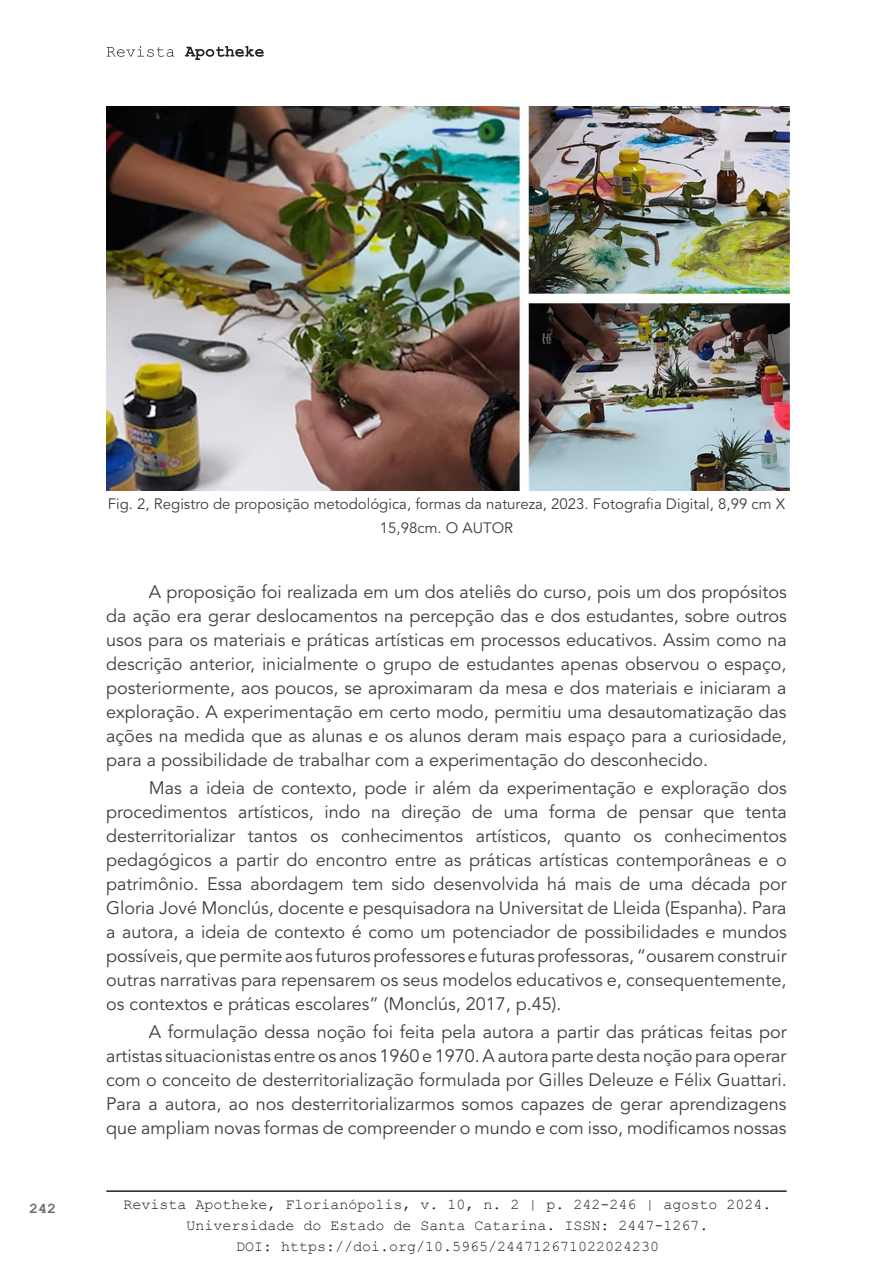
<style>
.page{position:relative;width:893px;height:1263px;background:#fff}
.page>*{position:absolute;margin:0;border:0;box-sizing:border-box;transform-origin:0 0}
.Corpo_Texto{font:18px/24px "Avenir LT Std";color:#3e3e3f;text-align:justify}
.t1{font:15px/21px "Courier New";color:#231f20;text-align:center}
.Legenda_Foto{font:15px/24px "Avenir LT Std";color:#3e3e3f;text-align:center}
.t2{font:700 15px "Courier New";color:#6b6b6e}
</style>
<div class="page">
<svg style="left:107px;top:46px;width:67px;height:11px"></svg>
<svg style="left:185px;top:46px;width:79px;height:14px"></svg>
<hr style="left:106px;top:1190px;width:681px;height:2px;background:#231f20">
<img style="left:106px;top:106px;width:683px;height:384px">
<p class="Legenda_Foto" style="left:108px;top:492px;width:679px">Fig. 2, Registro de proposição metodológica, formas da natureza, 2023. Fotografia Digital, 8,99 cm X<br>15,98cm. O AUTOR</p>
<p class="Corpo_Texto" style="left:106px;top:580px;width:682px;text-indent:43px">A proposição foi realizada em um dos ateliês do curso, pois um dos propósitos da ação era gerar deslocamentos na percepção das e dos estudantes, sobre outros usos para os materiais e práticas artísticas em processos educativos. Assim como na descrição anterior, inicialmente o grupo de estudantes apenas observou o espaço, posteriormente, aos poucos, se aproximaram da mesa e dos materiais e iniciaram a exploração. A experimentação em certo modo, permitiu uma desautomatização das ações na medida que as alunas e os alunos deram mais espaço para a curiosidade, para a possibilidade de trabalhar com a experimentação do desconhecido.</p>
<p class="Corpo_Texto" style="left:106px;top:776px;width:682px;text-indent:43px">Mas a ideia de contexto, pode ir além da experimentação e exploração dos procedimentos artísticos, indo na direção de uma forma de pensar que tenta desterritorializar tantos os conhecimentos artísticos, quanto os conhecimentos pedagógicos a partir do encontro entre as práticas artísticas contemporâneas e o patrimônio. Essa abordagem tem sido desenvolvida há mais de uma década por Gloria Jové Monclús, docente e pesquisadora na Universitat de Lleida (Espanha). Para a autora, a ideia de contexto é como um potenciador de possibilidades e mundos possíveis, que permite aos futuros professores e futuras professoras, “ousarem construir outras narrativas para repensarem os seus modelos educativos e, consequentemente, os contextos e práticas escolares” (Monclús, 2017, p.45).</p>
<p class="Corpo_Texto" style="left:106px;top:1021px;width:682px;text-indent:43px">A formulação dessa noção foi feita pela autora a partir das práticas feitas por artistas situacionistas entre os anos 1960 e 1970. A autora parte desta noção para operar com o conceito de desterritorialização formulada por Gilles Deleuze e Félix Guattari.<br>Para a autora, ao nos desterritorializarmos somos capazes de gerar aprendizagens que ampliam novas formas de compreender o mundo e com isso, modificamos nossas</p>
<p class="t2" style="left:29px;top:1199px;width:29px">242</p>
<p class="t1" style="left:123px;top:1193px;width:649px">Revista Apotheke, Florianópolis, v. 10, n. 2 | p. 242-246 | agosto 2024.<br>Universidade do Estado de Santa Catarina. ISSN: 2447-1267.<br>DOI: https://doi.org/10.5965/244712671022024230</p>
</div>
